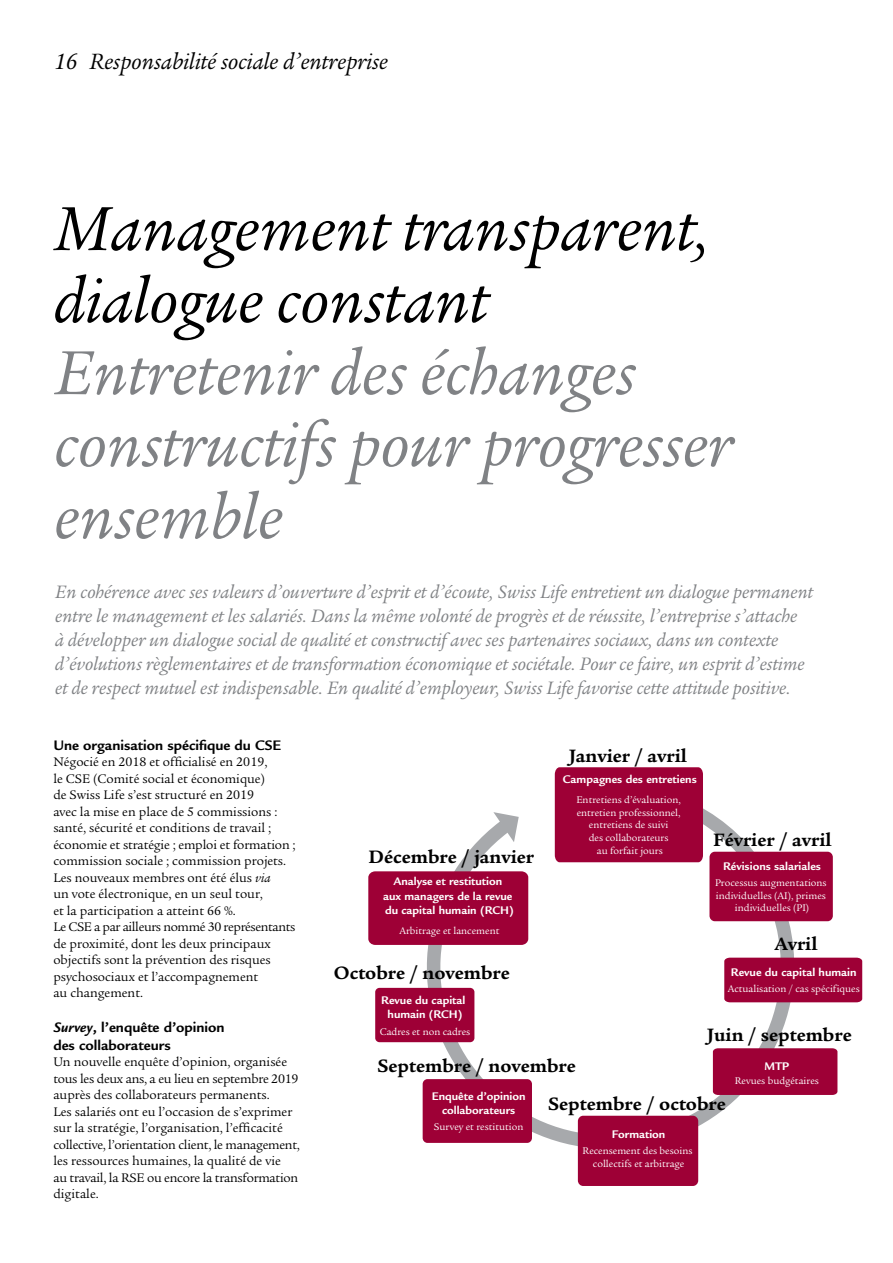
<style>
.page{position:relative;width:893px;height:1263px;background:#fff}
.page>*{position:absolute;margin:0;border:0;box-sizing:border-box;transform-origin:0 0}
.t1{font:italic 67.5px/72px "Legacy Serif LT";color:#808285}
.t2{font:italic 67.5px/72px "Legacy Serif LT";color:#000}
.t3{font:italic 24px "Legacy Serif LT";color:#000}
.t4{font:italic 19.5px/24px "Legacy Serif LT";color:#808285}
.t5{font:700 19.5px "Legacy Serif LT";color:#000}
.t6{font:700 15px/18px "Legacy Sans";color:#000}
.t7{font:700 15px "Legacy Sans LT";color:#000}
.t8{font:13.5px/16.5px "Legacy Serif LT";color:#000}
.t9{font:700 12px/14.4px "Legacy Sans LT";color:#fff;text-align:center}
.t10{font:10.5px/12.6px "Legacy Serif LT";color:#fff;text-align:center}
.s1{font-style:italic}
</style>
<div class="page">
<svg style="left:429px;top:806px;width:362px;height:340px"></svg>
<svg style="left:493px;top:812px;width:26px;height:30px"></svg>
<div style="left:709px;top:852px;width:124px;height:69px;background:#9e0036;border-radius:5px"></div>
<div style="left:724px;top:958px;width:138px;height:44px;background:#9e0036"></div>
<div style="left:713px;top:1048px;width:124px;height:47px;background:#9e0036"></div>
<div style="left:578px;top:1116px;width:120px;height:70px;background:#9e0036;border-radius:5px"></div>
<div style="left:423px;top:1079px;width:109px;height:64px;background:#9e0036;border-radius:5px"></div>
<div style="left:375px;top:988px;width:99px;height:54px;background:#9e0036;border-radius:4px"></div>
<div style="left:368px;top:871px;width:160px;height:74px;background:#9e0036;border-radius:7px"></div>
<div style="left:555px;top:767px;width:148px;height:95px;background:#9e0036"></div>
<h2 class="t3" style="left:54px;top:48px;width:335px">16 Responsabilité sociale d’entreprise</h2>
<h1 class="t2" style="left:54px;top:193px;width:658px">Management transparent, dialogue constant</h1>
<h1 class="t1" style="left:54px;top:337px;width:680px">Entretenir des échanges constructifs pour progresser ensemble</h1>
<p class="t4" style="left:55px;top:580px;width:759px">En cohérence avec ses valeurs d’ouverture d’esprit et d’écoute, Swiss Life entretient un dialogue permanent entre le management et les salariés. Dans la même volonté de progrès et de réussite, l’entreprise s’attache<br>à développer un dialogue social de qualité et constructif avec ses partenaires sociaux, dans un contexte d’évolutions règlementaires et de transformation économique et sociétale. Pour ce faire, un esprit d’estime et de respect mutuel est indispensable. En qualité d’employeur, Swiss Life favorise cette attitude positive.</p>
<p class="t7" style="left:53px;top:736px;width:229px">Une organisation spécifique du CSE</p>
<p class="t8" style="left:53px;top:754px;width:244px">Négocié en 2018 et officialisé en 2019,<br>le CSE (Comité social et économique)<br>de Swiss Life s’est structuré en 2019<br>avec la mise en place de 5 commissions : santé, sécurité et conditions de travail ; économie et stratégie ; emploi et formation ; commission sociale ; commission projets.<br>Les nouveaux membres ont été élus <span class="s1">via<br></span>un vote électronique, en un seul tour,<br>et la participation a atteint 66 %.<br>Le CSE a par ailleurs nommé 30 représentants de proximité, dont les deux principaux objectifs sont la prévention des risques psychosociaux et l’accompagnement<br>au changement.</p>
<p class="t6" style="left:53px;top:1018px;width:173px"><span class="s1">Survey</span>, l’enquête d’opinion des collaborateurs</p>
<p class="t8" style="left:53px;top:1054px;width:248px">Un nouvelle enquête d’opinion, organisée tous les deux ans, a eu lieu en septembre 2019 auprès des collaborateurs permanents.<br>Les salariés ont eu l’occasion de s’exprimer sur la stratégie, l’organisation, l’efficacité collective, l’orientation client, le management, les ressources humaines, la qualité de vie<br>au travail, la RSE ou encore la transformation digitale.</p>
<h3 class="t5" style="left:369px;top:846px;width:167px">Décembre / janvier</h3>
<p class="t9" style="left:383px;top:874px;width:132px">Analyse et restitution<br>aux managers de la revue du capital humain (RCH)</p>
<p class="t10" style="left:399px;top:925px;width:101px">Arbitrage et lancement</p>
<h3 class="t5" style="left:334px;top:962px;width:177px">Octobre / novembre</h3>
<p class="t9" style="left:381px;top:993px;width:86px">Revue du capital humain (RCH)</p>
<p class="t10" style="left:380px;top:1025px;width:92px">Cadres et non cadres</p>
<h3 class="t5" style="left:569px;top:744px;width:120px">Janvier / avril</h3>
<p class="t9" style="left:563px;top:772px;width:135px">Campagnes des entretiens</p>
<p class="t10" style="left:576px;top:794px;width:106px">Entretiens d’évaluation, entretien professionnel, entretiens de suivi<br>des collaborateurs<br>au forfait jours</p>
<h3 class="t5" style="left:377px;top:1054px;width:200px">Septembre / novembre</h3>
<h3 class="t5" style="left:713px;top:828px;width:120px">Février / avril</h3>
<p class="t9" style="left:723px;top:859px;width:99px">Révisions salariales</p>
<p class="t10" style="left:715px;top:877px;width:113px">Processus augmentations individuelles (AI), primes individuelles (PI)</p>
<h3 class="t5" style="left:774px;top:933px;width:45px">Avril</h3>
<p class="t9" style="left:731px;top:965px;width:127px">Revue du capital humain</p>
<p class="t10" style="left:728px;top:982px;width:134px">Actualisation / cas spécifiques</p>
<h3 class="t5" style="left:707px;top:1023px;width:146px">Juin / septembre</h3>
<p class="t9" style="left:764px;top:1059px;width:26px">MTP</p>
<p class="t10" style="left:735px;top:1074px;width:86px">Revues budgétaires</p>
<p class="t9" style="left:432px;top:1089px;width:95px">Enquête d’opinion collaborateurs</p>
<p class="t10" style="left:434px;top:1120px;width:91px">Survey et restitution</p>
<h3 class="t5" style="left:548px;top:1092px;width:179px">Septembre / octobre</h3>
<p class="t9" style="left:612px;top:1127px;width:55px">Formation</p>
<p class="t10" style="left:582px;top:1144px;width:112px">Recensement des besoins collectifs et arbitrage</p>
</div>
